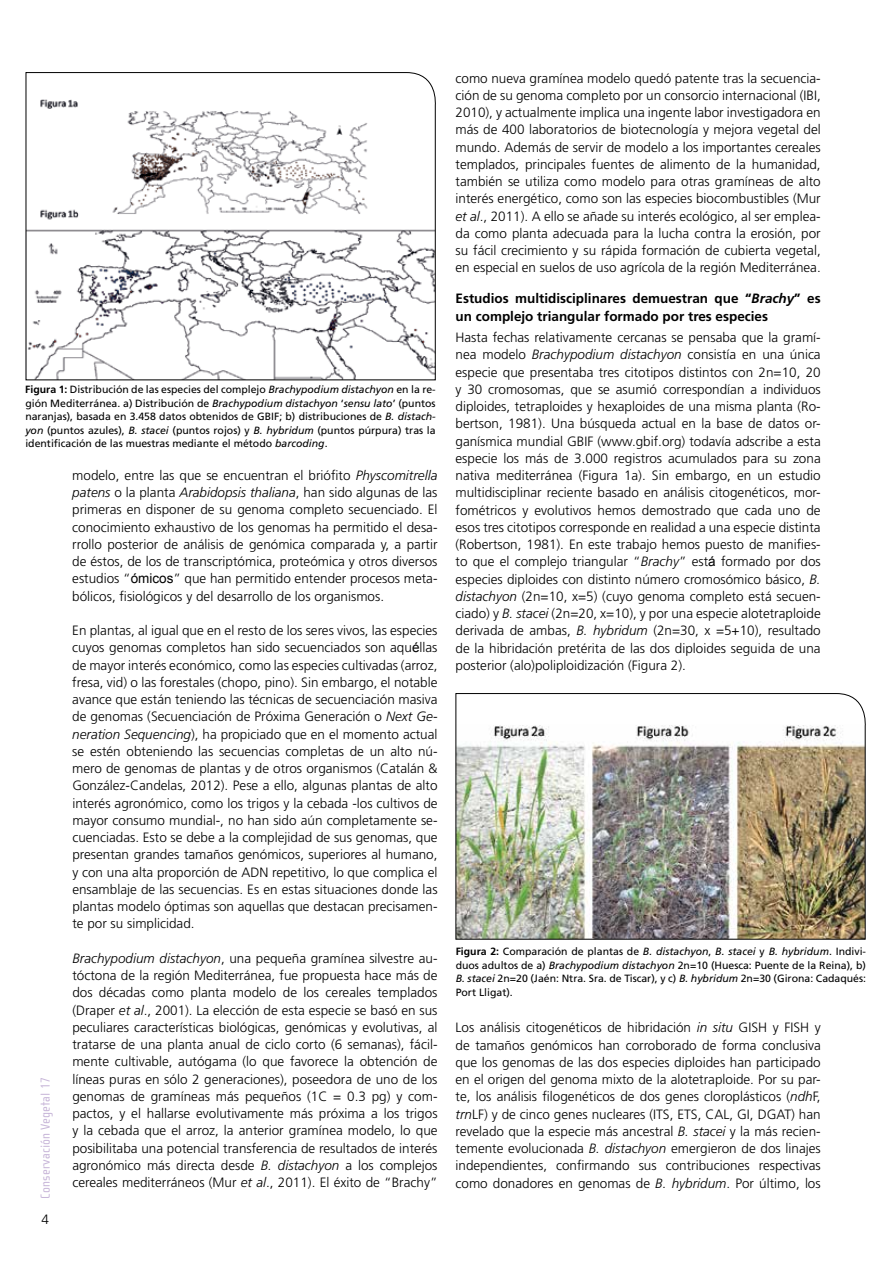
<style>
.page{position:relative;width:893px;height:1263px;background:#fff}
.page>*{position:absolute;margin:0;border:0;box-sizing:border-box;transform-origin:0 0}
.t1{font:300 13.5px/17.2px "Frutiger";color:#000;text-align:justify}
.t2{font:700 13.5px/17.2px "Frutiger";color:#000}
.t3{font:13.5px "Cholla Sans";letter-spacing:.01em;color:#c7b5d8}
.t4{font:10.5px/13.5px "Frutiger";color:#000;text-align:justify}
.s1{font-weight:700}
.s2{font-style:italic}
.s3{font-family:"Arial";font-weight:400}
</style>
<div class="page">
<svg style="left:25px;top:72px;width:411px;height:309px"></svg>
<img style="left:455px;top:693px;width:411px;height:247px">
<p class="t4" style="left:25px;top:383px;width:412px"><span class="s1">Figura 1:</span> Distribución de las especies del complejo <span class="s2">Brachypodium distachyon</span> en la re&shy;gión M editerránea. a) Distribución de <span class="s2">Brachypodium distachyon</span> ‘<span class="s2">sensu lato</span>’ (puntos naranjas), basada en 3.458 datos obtenidos de GBI F; b) distribuciones de <span class="s2">B. distach&shy;yon</span> (puntos azules), <span class="s2">B. stacei</span> (puntos rojos) y <span class="s2">B. hybridum</span> (puntos púrpura) tras la identificación de las muestras mediante el método <span class="s2">barcoding</span>.</p>
<p class="t3" style="left:38px;top:1198px;width:123px;rotate:-90deg">Conservación Vegetal 17</p>
<p class="t1" style="left:42px;top:1211px;width:9px">4</p>
<p class="t1" style="left:72px;top:467px;width:367px">modelo, entre las que se encuentran el briófito <span class="s2">Physcomitrella patens</span> o la planta <span class="s2">Arabidopsis thaliana</span>, han sido algunas de las primeras en disponer de su genoma completo secuenciado. El conocimiento exhaustivo de los genomas ha permitido el desa&shy;rrollo posterior de análisis de genómica comparada y, a partir de éstos, de los de transcriptómica, proteómica y otros diversos estudios “<span class="s3">ómicos</span>” que han permitido entender procesos meta&shy;bólicos, fisiológicos y del desarrollo de los organismos.</p>
<p class="t1" style="left:72px;top:622px;width:367px">En plantas, al igual que en el resto de los seres vivos, las especies cuyos genomas completos han sido secuenciados son aqu<span class="s3">é</span>llas de mayor interés económico, como las especies cultivadas (arroz, fresa, vid) o las forestales (chopo, pino). Sin embargo, el notable avance que están teniendo las técnicas de secuenciación masiva de genomas (Secuenciación de Próxima Generación o <span class="s2">Next Ge&shy;neration Sequencing</span>), ha propiciado que en el momento actual se estén obteniendo las secuencias completas de un alto nú&shy;mero de genomas de plantas y de otros organismos (Catalán &amp; González-Candelas, 2012). Pese a ello, algunas plantas de alto interés agronómico, como los trigos y la cebada -los cultivos de mayor consumo mundial-, no han sido aún completamente se&shy;cuenciadas. Esto se debe a la complejidad de sus genomas, que presentan grandes tamaños genómicos, superiores al humano, y con una alta proporción de ADN repetitivo, lo que complica el ensamblaje de las secuencias. Es en estas situaciones donde las plantas modelo óptimas son aquellas que destacan precisamen&shy;te por su simplicidad.</p>
<p class="t1" style="left:72px;top:950px;width:367px"><span class="s2">Brachypodium distachyon</span>, una pequeña gramínea silvestre au&shy;tóctona de la región Mediterránea, fue propuesta hace más de dos décadas como planta modelo de los cereales templados (Draper <span class="s2">et al</span>., 2001). La elección de esta especie se basó en sus peculiares características biológicas, genómicas y evolutivas, al tratarse de una planta anual de ciclo corto (6 semanas), fácil&shy;mente cultivable, autógama (lo que favorece la obtención de líneas puras en sólo 2 generaciones), poseedora de uno de los genomas de gramíneas más pequeños (1C = 0.3 pg) y com&shy;pactos, y el hallarse evolutivamente más próxima a los trigos y la cebada que el arroz, la anterior gramínea modelo, lo que posibilitaba una potencial transferencia de resultados de interés agronómico más directa desde <span class="s2">B. distachyon</span> a los complejos cereales mediterráneos (Mur <span class="s2">et al</span>., 2011). El éxito de “Brachy”</p>
<p class="t1" style="left:456px;top:69px;width:367px">como nueva gramínea modelo quedó patente tras la secuencia&shy;ción de su genoma completo por un consorcio internacional (IBI, 2010), y actualmente implica una ingente labor investigadora en más de 400 laboratorios de biotecnología y mejora vegetal del mundo. Además de servir de modelo a los importantes cereales templados, principales fuentes de alimento de la humanidad, también se utiliza como modelo para otras gramíneas de alto interés energético, como son las especies biocombustibles (Mur <span class="s2">et al</span>., 2011). A ello se añade su interés ecológico, al ser emplea&shy;da como planta adecuada para la lucha contra la erosión, por su fácil crecimiento y su rápida formación de cubierta vegetal, en especial en suelos de uso agrícola de la región Mediterránea.</p>
<p class="t2" style="left:456px;top:290px;width:367px">Estudios multidisciplinares demuestran que “<span class="s2">Brachy</span>” es un complejo triangular formado por tres especies</p>
<p class="t1" style="left:456px;top:329px;width:367px">Hasta fechas relativamente cercanas se pensaba que la gramí&shy;nea modelo <span class="s2">Brachypodium distachyon</span> consistía en una única especie que presentaba tres citotipos distintos con 2n=10, 20 y 30 cromosomas, que se asumió correspondían a individuos diploides, tetraploides y hexaploides de una misma planta (Ro&shy;bertson, 1981). Una búsqueda actual en la base de datos or&shy;ganísmica mundial GBIF (www.gbif.org) todavía adscribe a esta especie los más de 3.000 registros acumulados para su zona nativa mediterránea (Figura 1a). Sin embargo, en un estudio multidisciplinar reciente basado en análisis citogenéticos, mor&shy;fométricos y evolutivos hemos demostrado que cada uno de esos tres citotipos corresponde en realidad a una especie distinta (Robertson, 1981). En este trabajo hemos puesto de manifies&shy;to que el complejo triangular “<span class="s2">Brachy</span>” est<span class="s3">á</span> formado por dos especies diploides con distinto número cromosómico básico, <span class="s2">B. distachyon</span> (2n=10, x=5) (cuyo genoma completo está secuen&shy;ciado) y <span class="s2">B. stacei</span> (2n=20, x=10), y por una especie alotetraploide derivada de ambas, <span class="s2">B. hybridum</span> (2n=30, x =5+10), resultado de la hibridación pretérita de las dos diploides seguida de una posterior (alo)poliploidización (Figura 2).</p>
<p class="t4" style="left:456px;top:945px;width:412px"><span class="s1">Figura 2:</span> Comparación de plantas de <span class="s2">B. distachyon</span>, <span class="s2">B. stacei</span> y <span class="s2">B. hybridum</span>. I ndivi&shy;duos adultos de a) <span class="s2">Brachypodium distachyon</span> 2n=10 (Huesca: Puente de la Reina), b)<br><span class="s2">B. stacei</span> 2n=20 (Jaén: Ntra. Sra. de Tiscar), y c) <span class="s2">B. hybridum</span> 2n=30 (Girona: Cadaqués:<br>Port Lligat).</p>
<p class="t1" style="left:456px;top:1019px;width:367px">Los análisis citogenéticos de hibridación <span class="s2">in situ</span> GISH y FISH y de tamaños genómicos han corroborado de forma conclusiva que los genomas de las dos especies diploides han participado en el origen del genoma mixto de la alotetraploide. Por su par&shy;te, los análisis filogenéticos de dos genes cloroplásticos (<span class="s2">ndh</span>F, <span class="s2">trn</span>LF) y de cinco genes nucleares (ITS, ETS, CAL, GI, DGAT) han revelado que la especie más ancestral <span class="s2">B. stacei</span> y la más recien&shy;temente evolucionada <span class="s2">B. distachyon</span> emergieron de dos linajes independientes, confirmando sus contribuciones respectivas como donadores en genomas de <span class="s2">B. hybridum</span>. Por último, los</p>
</div>
